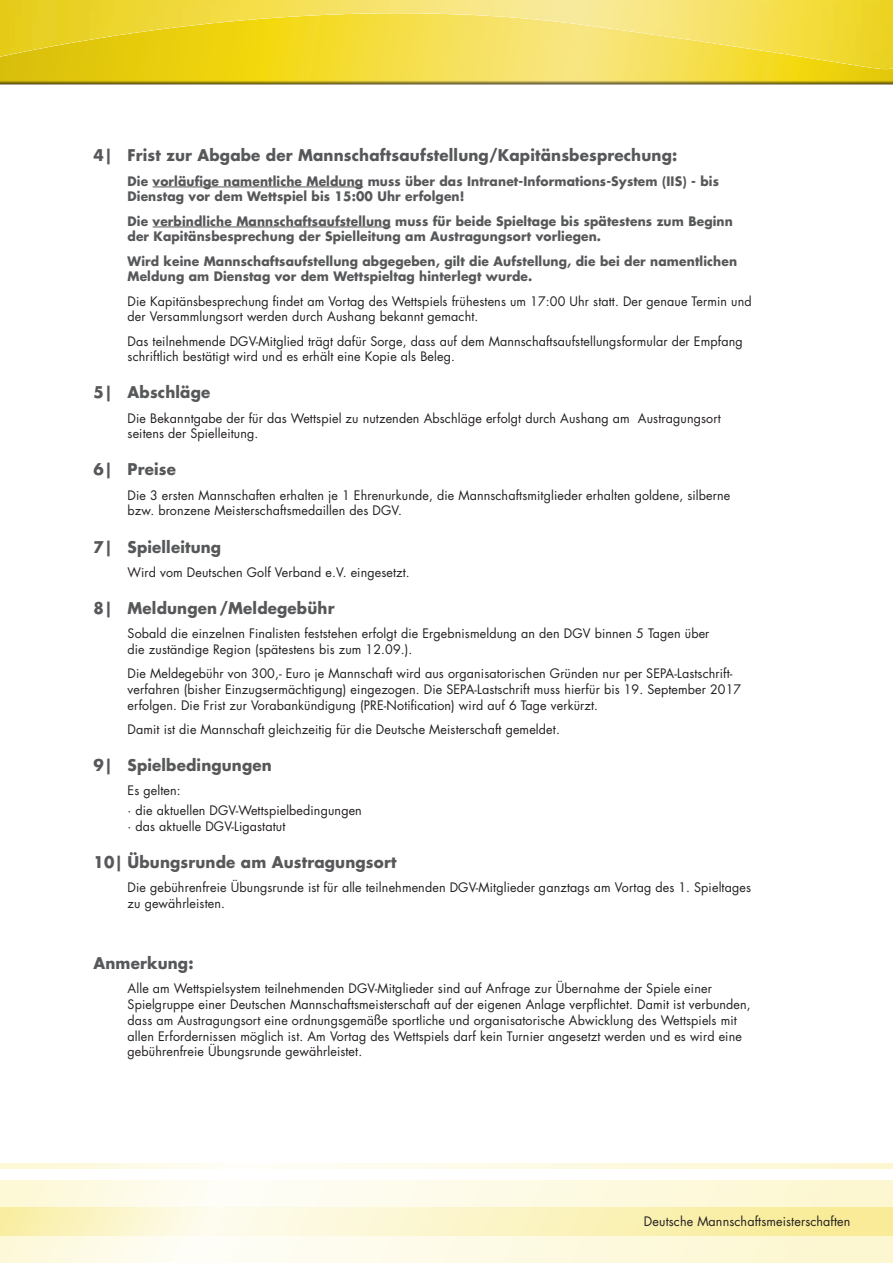
<style>
.page{position:relative;width:893px;height:1263px;background:#fff}
.page>*{position:absolute;margin:0;border:0;box-sizing:border-box;transform-origin:0 0}
.t1{font:700 15.75px "Futura LT";letter-spacing:.01em;color:#57585a;scale:.96 1}
.t2{font:12.75px/15.8px "Futura LT";letter-spacing:.01em;color:#231f20}
.t3{font:700 12.75px/15.8px "Futura LT";letter-spacing:.01em;color:#57585a;scale:.96 1}
</style>
<div class="page">
<hr style="left:153px;top:187px;width:210px;height:1px;background:#57585a">
<hr style="left:153px;top:227px;width:238px;height:1px;background:#57585a">
<svg style="left:0;top:1163px;width:893px;height:6px"></svg>
<svg style="left:0;top:1180px;width:893px;height:28px"></svg>
<svg style="left:0;top:1208px;width:893px;height:55px;background:#fcf6d1"></svg>
<div style="left:0;top:0;width:893px;height:86px;background:#231f20;opacity:.75"></div>
<p class="t1" style="left:94px;top:145px;width:610px">4| Frist zur Abgabe der Mannschaftsaufstellung/Kapitänsbesprechung:</p>
<p class="t3" style="left:128px;top:173px;width:617px">Die vorläufige namentliche Meldung muss über das Intranet-Informations-System (IIS) - bis<br>Dienstag vor dem Wettspiel bis 15:00 Uhr erfolgen!</p>
<p class="t3" style="left:128px;top:213px;width:632px">Die verbindliche Mannschaftsaufstellung muss für beide Spieltage bis spätestens zum Beginn der Kapitänsbesprechung der Spielleitung am Austragungsort vorliegen.</p>
<p class="t3" style="left:128px;top:253px;width:636px">Wird keine Mannschaftsaufstellung abgegeben, gilt die Aufstellung, die bei der namentlichen<br>Meldung am Dienstag vor dem Wettspieltag hinterlegt wurde.</p>
<p class="t2" style="left:128px;top:293px;width:626px">Die Kapitänsbesprechung findet am Vortag des Wettspiels frühestens um 17:00 Uhr statt. Der genaue Termin und der Versammlungsort werden durch Aushang bekannt gemacht.</p>
<p class="t2" style="left:128px;top:333px;width:617px">Das teilnehmende DGV-Mitglied trägt dafür Sorge, dass auf dem Mannschaftsaufstellungsformular der Empfang schriftlich bestätigt wird und es erhält eine Kopie als Beleg.</p>
<p class="t1" style="left:94px;top:382px;width:123px">5| Abschläge</p>
<p class="t2" style="left:128px;top:410px;width:595px">Die Bekanntgabe der für das Wettspiel zu nutzenden Abschläge erfolgt durch Aushang am Austragungsort seitens der Spielleitung.</p>
<p class="t1" style="left:94px;top:459px;width:87px">6| Preise</p>
<p class="t2" style="left:128px;top:487px;width:604px">Die 3 ersten Mannschaften erhalten je 1 Ehrenurkunde, die Mannschaftsmitglieder erhalten goldene, silberne bzw. bronzene Meisterschaftsmedaillen des DGV.</p>
<p class="t1" style="left:94px;top:536px;width:134px">7| Spielleitung</p>
<p class="t2" style="left:128px;top:564px;width:284px">Wird vom Deutschen Golf Verband e.V. eingesetzt.</p>
<p class="t1" style="left:94px;top:597px;width:253px">8| Meldungen/Meldegebühr</p>
<p class="t2" style="left:128px;top:626px;width:583px">Sobald die einzelnen Finalisten feststehen erfolgt die Ergebnismeldung an den DGV binnen 5 Tagen über die zuständige Region (spätestens bis zum 12.09.).</p>
<p class="t2" style="left:128px;top:666px;width:615px">Die Meldegebühr von 300,- Euro je Mannschaft wird aus organisatorischen Gründen nur per SEPA-Lastschrift&shy;verfahren (bisher Einzugsermächtigung) eingezogen. Die SEPA-Lastschrift muss hierfür bis 19. September 2017 erfolgen. Die Frist zur Vorabankündigung (PRE-Notification) wird auf 6 Tage verkürzt.</p>
<p class="t2" style="left:128px;top:721px;width:434px">Damit ist die Mannschaft gleichzeitig für die Deutsche Meisterschaft gemeldet.</p>
<p class="t1" style="left:94px;top:754px;width:187px">9| Spielbedingungen</p>
<p class="t2" style="left:128px;top:780px;width:236px;line-height:20px">Es gelten:<br>· die aktuellen DGV-Wettspielbedingungen</p>
<p class="t2" style="left:128px;top:818px;width:159px">· das aktuelle DGV-Ligastatut</p>
<p class="t1" style="left:94px;top:851px;width:317px">10| Übungsrunde am Austragungsort</p>
<p class="t2" style="left:128px;top:880px;width:625px">Die gebührenfreie Übungsrunde ist für alle teilnehmenden DGV-Mitglieder ganztags am Vortag des 1. Spieltages zu gewährleisten.</p>
<p class="t1" style="left:94px;top:953px;width:106px">Anmerkung:</p>
<p class="t2" style="left:128px;top:981px;width:625px">Alle am Wettspielsystem teilnehmenden DGV-Mitglieder sind auf Anfrage zur Übernahme der Spiele einer Spielgruppe einer Deutschen Mannschaftsmeisterschaft auf der eigenen Anlage verpflichtet. Damit ist verbunden, dass am Austragungsort eine ordnungsgemäße sportliche und organisatorische Abwicklung des Wettspiels mit allen Erfordernissen möglich ist. Am Vortag des Wettspiels darf kein Turnier angesetzt werden und es wird eine gebührenfreie Übungsrunde gewährleistet.</p>
<p class="t2" style="left:644px;top:1214px;width:208px">Deutsche Mannschaftsmeisterschaften</p>
</div>
